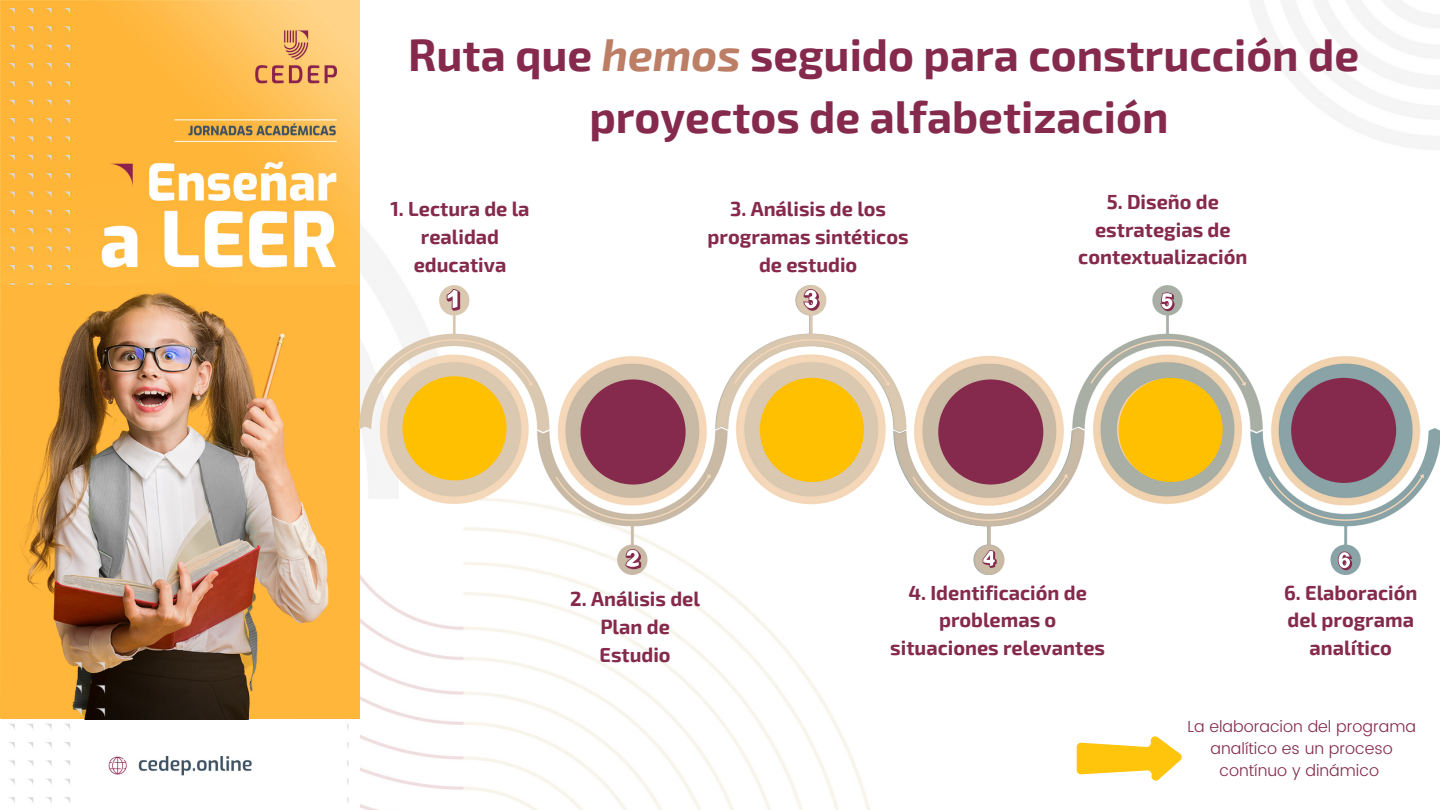
<style>
.page{position:relative;width:1440px;height:810px;background:#fff}
.page>*{position:absolute;margin:0;border:0;box-sizing:border-box;transform-origin:0 0}
.t1{font:700 44.2px/61.5px "Exo 2";color:#852a4c;text-align:center}
.t2{font:700 20px/27.8px "Exo 2";color:#852a4c;text-align:center}
.t3{font:300 16px/21.8px "Poppins";color:#852a4c;text-align:center}
.s1{font-style:italic;color:#bc7f65}
</style>
<div class="page">
<img style="left:359px;top:0;width:1081px;height:810px">
<img style="left:0;top:0;width:359px;height:803px">
<img style="left:0;top:285px;width:358px;height:434px">
<img style="left:360px;top:285px;width:356px;height:290px">
<img style="left:716px;top:285px;width:724px;height:290px">
<div style="left:402px;top:376px;width:105px;height:104px;background:#ffc002;border-radius:50%"></div>
<div style="left:581px;top:379px;width:105px;height:106px;background:#852a4c;border-radius:50%"></div>
<div style="left:760px;top:378px;width:104px;height:104px;background:#ffc002;border-radius:50%"></div>
<div style="left:1119px;top:378px;width:104px;height:104px;background:#ffc002;border-radius:50%"></div>
<div style="left:938px;top:379px;width:105px;height:106px;background:#852a4c;border-radius:50%"></div>
<div style="left:1291px;top:378px;width:105px;height:105px;background:#852a4c;border-radius:50%"></div>
<svg style="left:1077px;top:736px;width:105px;height:45px"></svg>
<svg style="left:447px;top:289px;width:13px;height:22px"></svg>
<svg style="left:625px;top:549px;width:16px;height:20px"></svg>
<svg style="left:803px;top:289px;width:17px;height:22px"></svg>
<svg style="left:983px;top:550px;width:14px;height:18px"></svg>
<svg style="left:1160px;top:292px;width:15px;height:19px"></svg>
<svg style="left:1338px;top:552px;width:14px;height:18px"></svg>
<p class="t1" style="left:408px;top:23px;width:953px">Ruta que <span class="s1">hemos</span> seguido para construcción de proyectos de alfabetización</p>
<p class="t2" style="left:390px;top:194px;width:141px">1. Lectura de la realidad educativa</p>
<p class="t2" style="left:708px;top:194px;width:202px">3. Análisis de los programas sintéticos de estudio</p>
<p class="t2" style="left:1078px;top:187px;width:171px">5. Diseño de estrategias de contextualización</p>
<p class="t2" style="left:570px;top:584px;width:131px">2. Análisis del<br>Plan de<br>Estudio</p>
<p class="t2" style="left:890px;top:578px;width:216px">4. Identificación de problemas o situaciones relevantes</p>
<p class="t2" style="left:1284px;top:578px;width:135px">6. Elaboración del programa analítico</p>
<p class="t3" style="left:1187px;top:716px;width:230px">La elaboracion del programa analítico es un proceso contínuo y dinámico</p>
</div>
